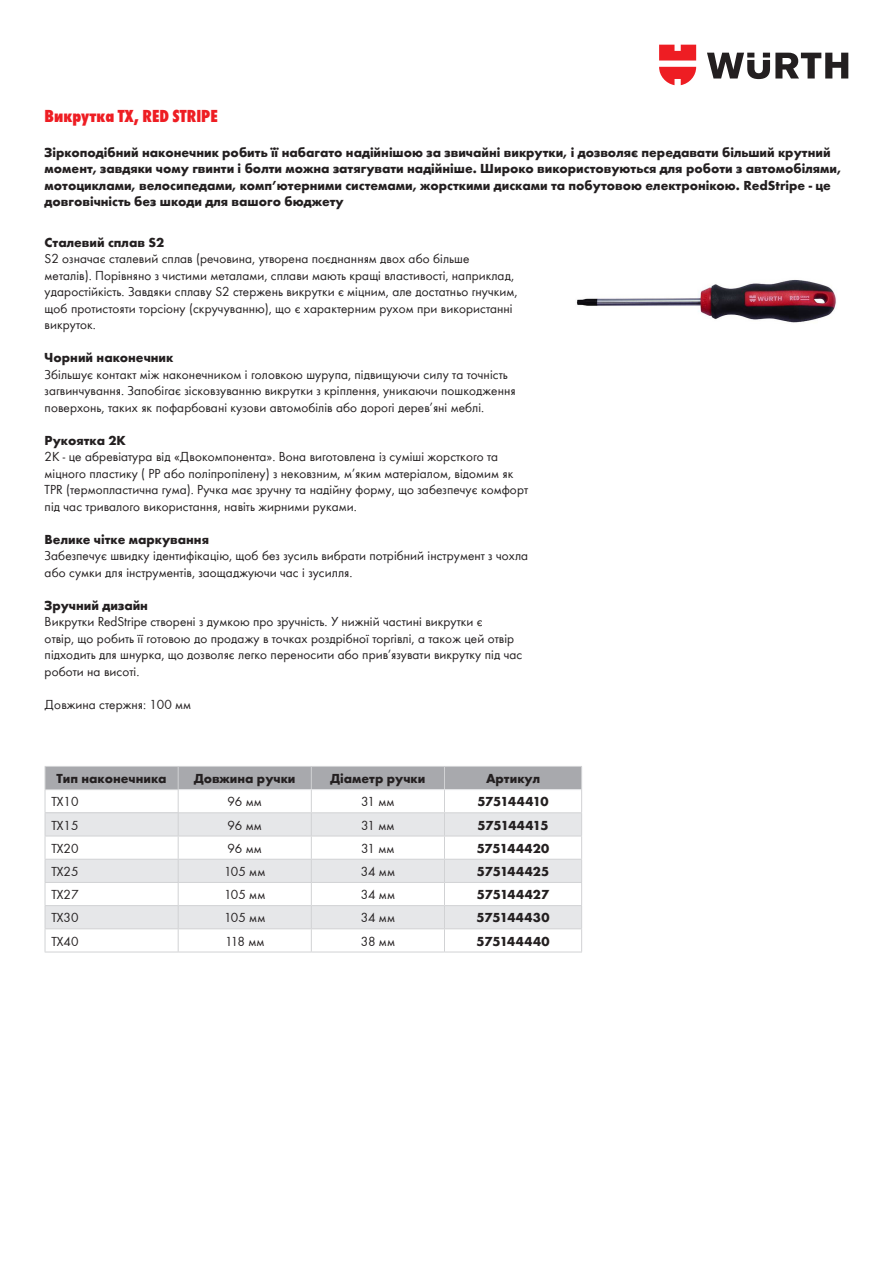
<style>
.page{position:relative;width:893px;height:1263px;background:#fff}
.page>*{position:absolute;margin:0;border:0;box-sizing:border-box;transform-origin:0 0}
.t1{font:800 condensed 18px "Wuerth";color:#ee1d23}
.Tab_A4_Content_9pt{font:13.5px/16.5px "Wuerth";color:#231f20}
.text_head{font:700 13.5px/16.5px "Wuerth";color:#231f20}
.Tab_A4_Content_9pt-2{font:700 13.5px "Wuerth";letter-spacing:-.01em;color:#231f20}
.Tab_A4_Content_9pt-3{font:700 13.5px "Wuerth";letter-spacing:.01em;color:#231f20}
.Tab_A4_Content_9pt-4{font:700 13.5px "Wuerth";letter-spacing:-.03em;color:#231f20}
</style>
<div class="page">
<svg style="left:707px;top:53px;width:141px;height:26px"></svg>
<svg style="left:659px;top:45px;width:37px;height:40px"></svg>
<img style="left:576px;top:280px;width:260px;height:43px">
<hr style="left:45px;top:952px;width:133px;height:1px;background:#d1d2d4">
<hr style="left:178px;top:952px;width:133px;height:1px;background:#d1d2d4">
<hr style="left:311px;top:952px;width:133px;height:1px;background:#d1d2d4">
<hr style="left:444px;top:952px;width:138px;height:1px;background:#d1d2d4">
<svg style="left:45px;top:766px;width:537px;height:186px"></svg>
<p class="t1" style="left:45px;top:103px;width:175px">Викрутка TX, RED STRIPE</p>
<p class="text_head" style="left:45px;top:143px;width:798px">Зіркоподібний наконечник робить її набагато надійнішою за звичайні викрутки, і дозволяє передавати більший крутний момент, завдяки чому гвинти і болти можна затягувати надійніше. Широко використовуються для роботи з автомобілями, мотоциклами, велосипедами, комп’ютерними системами, жорсткими дисками та побутовою електронікою. RedStripe - це довговічність без шкоди для вашого бюджету</p>
<p class="text_head" style="left:45px;top:233px;width:121px">Сталевий сплав S2</p>
<p class="Tab_A4_Content_9pt" style="left:45px;top:250px;width:474px">S2 означає сталевий сплав (речовина, утворена поєднанням двох або більше металів). Порівняно з чистими металами, сплави мають кращі властивості, наприклад, ударостійкість. Завдяки сплаву S2 стержень викрутки є міцним, але достатньо гнучким, щоб протистояти торсіону (скручуванню), що є характерним рухом при використанні викруток.</p>
<p class="text_head" style="left:45px;top:348px;width:130px">Чорний наконечник</p>
<p class="Tab_A4_Content_9pt" style="left:45px;top:365px;width:472px">Збільшує контакт між наконечником і головкою шурупа, підвищуючи силу та точність загвинчування. Запобігає зісковзуванню викрутки з кріплення, уникаючи пошкодження поверхонь, таких як пофарбовані кузови автомобілів або дорогі дерев’яні меблі.</p>
<p class="text_head" style="left:45px;top:431px;width:83px">Рукоятка 2K</p>
<p class="Tab_A4_Content_9pt" style="left:45px;top:448px;width:485px">2K - це абревіатура від «Двокомпонента». Вона виготовлена із суміші жорсткого та міцного пластику ( PP або поліпропілену) з нековзним, м’яким матеріалом, відомим як TPR (термопластична гума). Ручка має зручну та надійну форму, що забезпечує комфорт під час тривалого використання, навіть жирними руками.</p>
<p class="text_head" style="left:45px;top:530px;width:166px">Велике чітке маркування</p>
<p class="Tab_A4_Content_9pt" style="left:45px;top:547px;width:485px">Забезпечує швидку ідентифікацію, щоб без зусиль вибрати потрібний інструмент з чохла або сумки для інструментів, заощаджуючи час і зусилля.</p>
<p class="text_head" style="left:45px;top:596px;width:105px">Зручний дизайн</p>
<p class="Tab_A4_Content_9pt" style="left:45px;top:613px;width:479px">Викрутки RedStripe створені з думкою про зручність. У нижній частині викрутки є<br>отвір, що робить її готовою до продажу в точках роздрібної торгівлі, а також цей отвір підходить для шнурка, що дозволяє легко переносити або прив’язувати викрутку під час роботи на висоті.</p>
<p class="Tab_A4_Content_9pt" style="left:45px;top:695px;width:148px">Довжина стержня: 100 мм</p>
<p class="text_head" style="left:57px;top:769px;width:112px">Тип наконечника</p>
<p class="text_head" style="left:194px;top:769px;width:103px">Довжина ручки</p>
<p class="text_head" style="left:331px;top:769px;width:96px">Діаметр ручки</p>
<p class="text_head" style="left:486px;top:769px;width:56px">Артикул</p>
<p class="Tab_A4_Content_9pt" style="left:51px;top:793px;width:29px">TX10</p>
<p class="Tab_A4_Content_9pt" style="left:228px;top:793px;width:36px">96 мм</p>
<p class="Tab_A4_Content_9pt" style="left:361px;top:793px;width:35px">31 мм</p>
<p class="Tab_A4_Content_9pt-2" style="left:477px;top:792px;width:73px">575144410</p>
<p class="Tab_A4_Content_9pt" style="left:51px;top:816px;width:29px">TX15</p>
<p class="Tab_A4_Content_9pt" style="left:228px;top:816px;width:36px">96 мм</p>
<p class="Tab_A4_Content_9pt" style="left:361px;top:816px;width:35px">31 мм</p>
<p class="Tab_A4_Content_9pt-4" style="left:478px;top:815px;width:72px">575144415</p>
<p class="Tab_A4_Content_9pt" style="left:51px;top:839px;width:29px">TX20</p>
<p class="Tab_A4_Content_9pt" style="left:228px;top:839px;width:36px">96 мм</p>
<p class="Tab_A4_Content_9pt" style="left:361px;top:839px;width:35px">31 мм</p>
<p class="Tab_A4_Content_9pt-2" style="left:477px;top:838px;width:74px">575144420</p>
<p class="Tab_A4_Content_9pt" style="left:51px;top:862px;width:29px">TX25</p>
<p class="Tab_A4_Content_9pt" style="left:224px;top:862px;width:43px">105 мм</p>
<p class="Tab_A4_Content_9pt" style="left:361px;top:862px;width:36px">34 мм</p>
<p class="Tab_A4_Content_9pt-2" style="left:477px;top:861px;width:74px">575144425</p>
<p class="Tab_A4_Content_9pt" style="left:51px;top:886px;width:29px">TX27</p>
<p class="Tab_A4_Content_9pt" style="left:224px;top:886px;width:43px">105 мм</p>
<p class="Tab_A4_Content_9pt" style="left:361px;top:886px;width:36px">34 мм</p>
<p class="Tab_A4_Content_9pt-2" style="left:477px;top:885px;width:74px">575144427</p>
<p class="Tab_A4_Content_9pt" style="left:51px;top:909px;width:29px">TX30</p>
<p class="Tab_A4_Content_9pt" style="left:224px;top:909px;width:43px">105 мм</p>
<p class="Tab_A4_Content_9pt" style="left:361px;top:909px;width:36px">34 мм</p>
<p class="Tab_A4_Content_9pt-3" style="left:477px;top:908px;width:74px">575144430</p>
<p class="Tab_A4_Content_9pt" style="left:51px;top:932px;width:29px">TX40</p>
<p class="Tab_A4_Content_9pt" style="left:225px;top:932px;width:41px">118 мм</p>
<p class="Tab_A4_Content_9pt" style="left:361px;top:932px;width:36px">38 мм</p>
<p class="Tab_A4_Content_9pt-3" style="left:476px;top:931px;width:75px">575144440</p>
</div>
